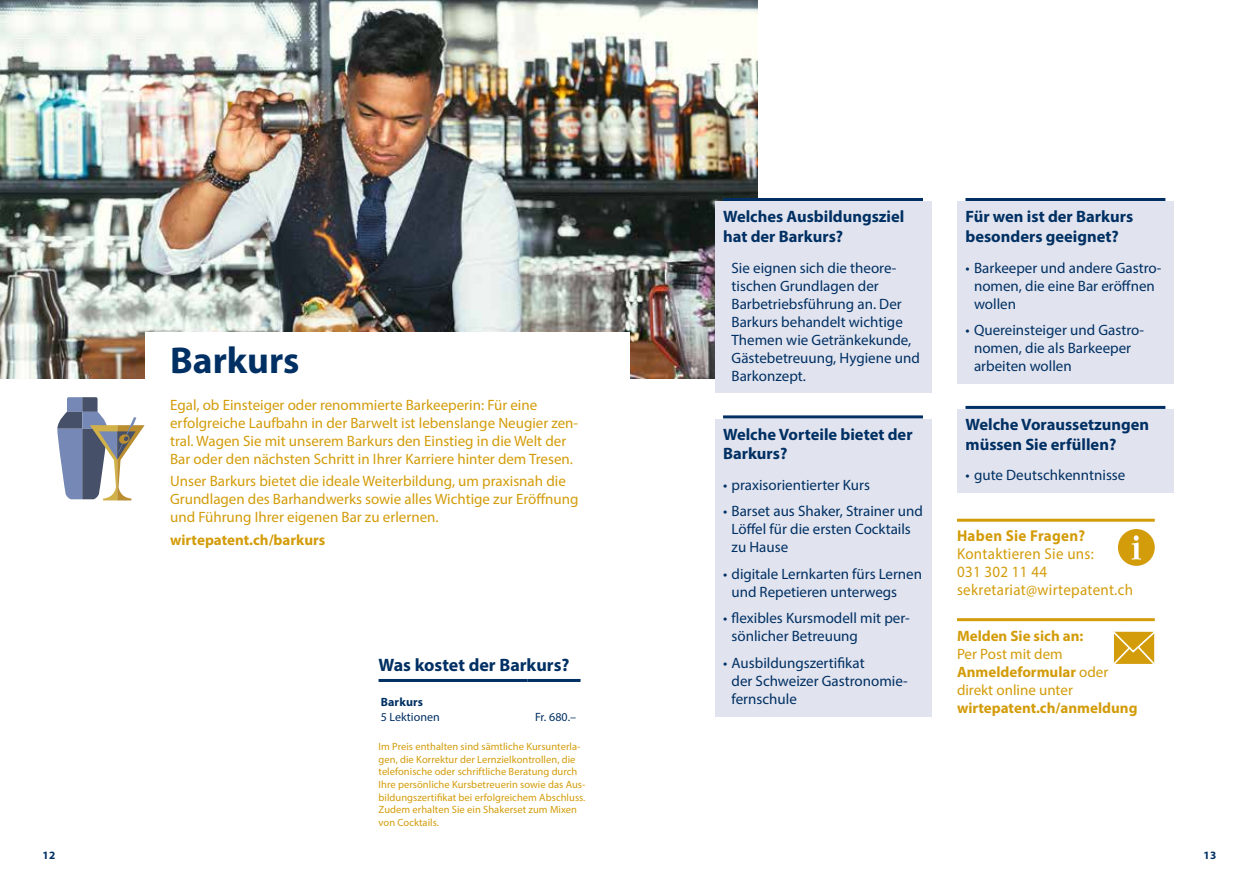
<style>
.page{position:relative;width:1259px;height:893px;background:#fff}
.page>*{position:absolute;margin:0;border:0;box-sizing:border-box;transform-origin:0 0}
.t1{font:700 37.5px "Myriad Pro";color:#003063}
.t2{font:700 18px "Myriad Pro";color:#003063}
.t3{font:700 16.5px/19.5px "Myriad Pro";color:#003063}
.t4{font:15.75px/18px "Myriad Pro";letter-spacing:.02em;color:#d39c0a;scale:.95 1}
.t5{font:700 15.75px "Myriad Pro";letter-spacing:.02em;color:#d39c0a;scale:.95 1}
.t6{font:15px/18px "Myriad Pro";color:#003063}
.t7{font:15px/18px "Myriad Pro";color:#d39c0a}
.t8{font:700 15px "Myriad Pro";color:#d39c0a}
.t9{font:12px "Myriad Pro";letter-spacing:.005em;color:#003063}
.t10{font:700 12px "Myriad Pro";letter-spacing:.015em;color:#003063}
.t11{font:700 11.25px "Myriad Pro";color:#003063}
.t12{font:10.5px/12.6px "Myriad Pro";letter-spacing:.005em;color:#d39c0a}
.s1{font-weight:700}
</style>
<div class="page">
<img style="left:0;top:0;width:757px;height:378px">
<div style="left:145px;top:332px;width:484px;height:58px;background:#fff"></div>
<svg style="left:57px;top:397px;width:88px;height:103px"></svg>
<div style="left:1118px;top:529px;width:36px;height:37px;background:#d39c0a;border-radius:50%"></div>
<svg style="left:1131px;top:535px;width:10px;height:25px"></svg>
<hr style="left:957px;top:519px;width:197px;height:3px;background:#d39c0a">
<svg style="left:1113px;top:631px;width:42px;height:33px"></svg>
<hr style="left:957px;top:618px;width:197px;height:3px;background:#d39c0a">
<div style="left:957px;top:409px;width:217px;height:84px;background:#e1e3ee"></div>
<hr style="left:965px;top:406px;width:200px;height:3px;background:#003063">
<div style="left:957px;top:201px;width:217px;height:183px;background:#e1e3ee"></div>
<hr style="left:965px;top:198px;width:200px;height:3px;background:#003063">
<div style="left:714px;top:419px;width:217px;height:298px;background:#e1e3ee"></div>
<hr style="left:723px;top:415px;width:200px;height:3px;background:#003063">
<div style="left:714px;top:201px;width:217px;height:192px;background:#e1e3ee"></div>
<hr style="left:723px;top:198px;width:200px;height:3px;background:#003063">
<hr style="left:378px;top:679px;width:149px;height:3px;background:#003063">
<hr style="left:527px;top:679px;width:53px;height:3px;background:#003063">
<h1 class="t1" style="left:170px;top:336px;width:131px">Barkurs</h1>
<p class="t7" style="left:170px;top:396px;width:409px">Egal, ob Einsteiger oder renommierte Barkeeperin: Für eine erfolgreiche Laufbahn in der Barwelt ist lebenslange Neugier zen&shy;tral. Wagen Sie mit unserem Barkurs den Einstieg in die Welt der Bar oder den nächsten Schritt in Ihrer Karriere hinter dem Tresen.</p>
<p class="t7" style="left:170px;top:472px;width:410px">Unser Barkurs bietet die ideale Weiterbildung, um praxisnah die<br>Grundlagen des Barhandwerks sowie alles Wichtige zur Eröffnung und Führung Ihrer eigenen Bar zu erlernen.</p>
<p class="t8" style="left:170px;top:530px;width:157px">wirtepatent.ch/barkurs</p>
<p class="t2" style="left:378px;top:653px;width:192px">Was kostet der Barkurs?</p>
<p class="t10" style="left:381px;top:695px;width:44px">Barkurs</p>
<p class="t9" style="left:381px;top:709px;width:61px">5 Lektionen</p>
<p class="t9" style="left:535px;top:709px;width:43px">Fr. 680.–</p>
<p class="t12" style="left:378px;top:740px;width:208px">Im Preis enthalten sind sämtliche Kursunterla&shy;gen, die Korrektur der Lernzielkontrollen, die telefonische oder schriftliche Beratung durch Ihre persönliche Kursbetreuerin sowie das Aus&shy;bildungszertifikat bei erfolgreichem Abschluss.<br>Zudem erhalten Sie ein Shakerset zum Mixen von Cocktails.</p>
<p class="t3" style="left:723px;top:206px;width:183px">Welches Ausbildungsziel hat der Barkurs?</p>
<p class="t6" style="left:731px;top:258px;width:190px">Sie eignen sich die theore&shy;tischen Grundlagen der<br>Barbetriebsführung an. Der<br>Barkurs behandelt wichtige<br>Themen wie Getränkekunde,<br>Gästebetreuung, Hygiene und<br>Barkonzept.</p>
<p class="t3" style="left:723px;top:424px;width:191px">Welche Vorteile bietet der<br>Barkurs?</p>
<p class="t6" style="left:723px;top:476px;width:148px">• praxisorientierter Kurs</p>
<p class="t6" style="left:731px;top:502px;width:193px;text-indent:-9px">• Barset aus Shaker, Strainer und<br>Löffel für die ersten Cocktails zu Hause</p>
<p class="t6" style="left:731px;top:565px;width:192px;text-indent:-9px">• digitale Lernkarten fürs Lernen und Repetieren unterwegs</p>
<p class="t6" style="left:731px;top:609px;width:180px;text-indent:-9px">• flexibles Kursmodell mit per&shy;sönlicher Betreuung</p>
<p class="t6" style="left:731px;top:654px;width:178px;text-indent:-9px">• Ausbildungszertifikat<br>der Schweizer Gastronomie&shy;fernschule</p>
<p class="t3" style="left:965px;top:206px;width:169px">Für wen ist der Barkurs besonders geeignet?</p>
<p class="t6" style="left:974px;top:258px;width:189px;text-indent:-9px">• Barkeeper und andere Gastro&shy;nomen, die eine Bar eröffnen wollen</p>
<p class="t6" style="left:974px;top:321px;width:172px;text-indent:-9px">• Quereinsteiger und Gastro&shy;nomen, die als Barkeeper arbeiten wollen</p>
<p class="t3" style="left:965px;top:414px;width:185px">Welche Voraussetzungen müssen Sie erfüllen?</p>
<p class="t6" style="left:965px;top:466px;width:161px">• gute Deutschkenntnisse</p>
<p class="t5" style="left:957px;top:526px;width:136px">Haben Sie Fragen?</p>
<p class="t4" style="left:957px;top:545px;width:187px">Kontaktieren Sie uns:<br>031 302 11 44 sekretariat@wirtepatent.ch</p>
<p class="t8" style="left:957px;top:626px;width:128px">Melden Sie sich an:</p>
<p class="t7" style="left:957px;top:645px;width:153px">Per Post mit dem<br><span class="s1">Anmeldeformular</span> oder direkt online unter</p>
<p class="t8" style="left:957px;top:698px;width:182px">wirtepatent.ch/anmeldung</p>
<p class="t11" style="left:43px;top:848px;width:14px">12</p>
<p class="t11" style="left:1203px;top:848px;width:14px">13</p>
</div>
